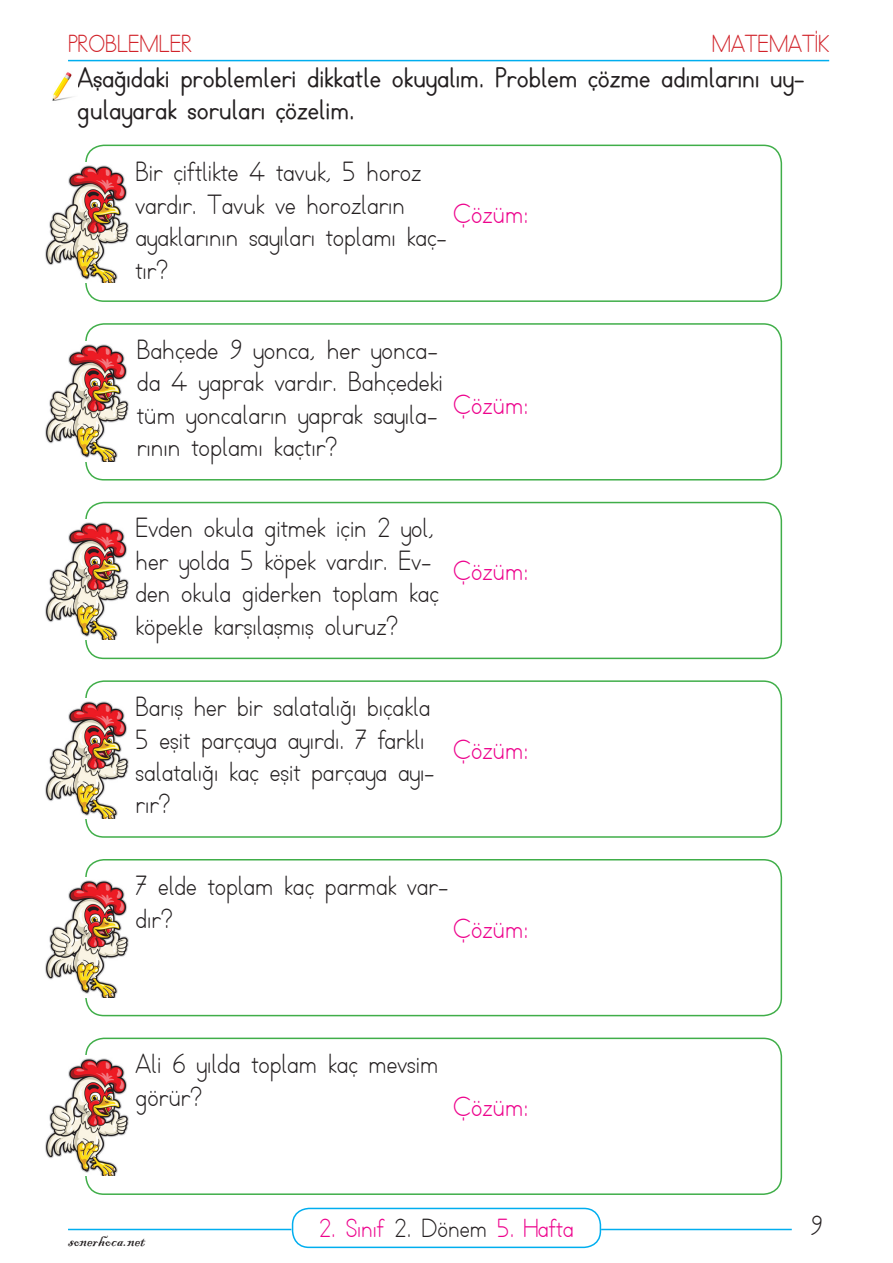
<style>
.page{position:relative;width:893px;height:1263px;background:#fff}
.page>*{position:absolute;margin:0;border:0;box-sizing:border-box;transform-origin:0 0}
.t1{font:27px/32.4px "TTKB Dik Temel Abece";color:#231f20}
.t2{font:700 27px/32.4px "TTKB Dik Temel Abece";color:#231f20}
.t3{font:27px "TTKB Dik Temel Abece";color:#ed028c}
.t4{font:25.5px "TTKB Dik Temel Abece";color:#ed028c}
.t5{font:24px "TTKB Dik Temel Abece";color:#d1232a}
.t6{font:18px "Blackadder ITC";color:#231f20}
.s1{color:#231f20}
</style>
<div class="page">
<hr style="left:68px;top:1229px;width:223px;height:1px;background:#00aeef">
<div style="left:292px;top:1208px;width:309px;height:40px;border:2px solid #00aeef;border-radius:17px"></div>
<hr style="left:601px;top:1229px;width:191px;height:1px;background:#00aeef">
<hr style="left:68px;top:60px;width:761px;height:1px;background:#00aeef">
<img style="left:52px;top:72px;width:20px;height:29px">
<div style="left:85px;top:145px;width:697px;height:157px;border:2px solid #40ae49;border-radius:18px"></div>
<img style="left:45px;top:163px;width:84px;height:120px">
<div style="left:85px;top:323px;width:697px;height:157px;border:2px solid #40ae49;border-radius:18px"></div>
<img style="left:45px;top:341px;width:84px;height:120px">
<div style="left:85px;top:502px;width:697px;height:157px;border:2px solid #40ae49;border-radius:18px"></div>
<img style="left:45px;top:520px;width:84px;height:120px">
<div style="left:85px;top:680px;width:697px;height:158px;border:2px solid #40ae49;border-radius:18px"></div>
<img style="left:45px;top:698px;width:84px;height:120px">
<div style="left:85px;top:859px;width:697px;height:157px;border:2px solid #40ae49;border-radius:18px"></div>
<img style="left:45px;top:877px;width:84px;height:120px">
<div style="left:85px;top:1037px;width:697px;height:158px;border:2px solid #40ae49;border-radius:18px"></div>
<img style="left:45px;top:1056px;width:84px;height:120px">
<p class="t5" style="left:68px;top:30px;width:126px">PROBLEMLER</p>
<p class="t5" style="left:712px;top:30px;width:119px">MATEMATİK</p>
<p class="t2" style="left:77px;top:62px;width:729px">Aşağıdaki problemleri dikkatle okuyalım. Problem çözme adımlarını uy&shy;gulayarak soruları çözelim.</p>
<p class="t1" style="left:136px;top:157px;width:313px">Bir çiftlikte 4 tavuk, 5 horoz vardır. Tavuk ve horozların ayaklarının sayıları toplamı kaç&shy;tır?</p>
<p class="t3" style="left:453px;top:198px;width:77px">Çözüm:</p>
<p class="t1" style="left:137px;top:334px;width:308px">Bahçede 9 yonca, her yonca&shy;da 4 yaprak vardır. Bahçedeki tüm yoncaların yaprak sayıla&shy;rının toplamı kaçtır?</p>
<p class="t3" style="left:453px;top:388px;width:77px">Çözüm:</p>
<p class="t1" style="left:136px;top:513px;width:305px">Evden okula gitmek için 2 yol, her yolda 5 köpek vardır. Ev&shy;den okula giderken toplam kaç köpekle karşılaşmış oluruz?</p>
<p class="t3" style="left:453px;top:555px;width:77px">Çözüm:</p>
<p class="t1" style="left:136px;top:691px;width:301px">Barış her bir salatalığı bıçakla<br>5 eşit parçaya ayırdı. 7 farklı salatalığı kaç eşit parçaya ayı&shy;rır?</p>
<p class="t3" style="left:453px;top:733px;width:77px">Çözüm:</p>
<p class="t1" style="left:136px;top:871px;width:314px">7 elde toplam kaç parmak var&shy;dır?</p>
<p class="t3" style="left:453px;top:912px;width:77px">Çözüm:</p>
<p class="t1" style="left:136px;top:1048px;width:304px">Ali 6 yılda toplam kaç mevsim görür?</p>
<p class="t3" style="left:453px;top:1090px;width:77px">Çözüm:</p>
<p class="t6" style="left:68px;top:1229px;width:79px">sonerhoca.net</p>
<p class="t4" style="left:319px;top:1212px;width:256px">2. Sınıf <span class="s1">2. Dönem</span> 5. Hafta</p>
<p class="t1" style="left:810px;top:1210px;width:14px">9</p>
</div>
